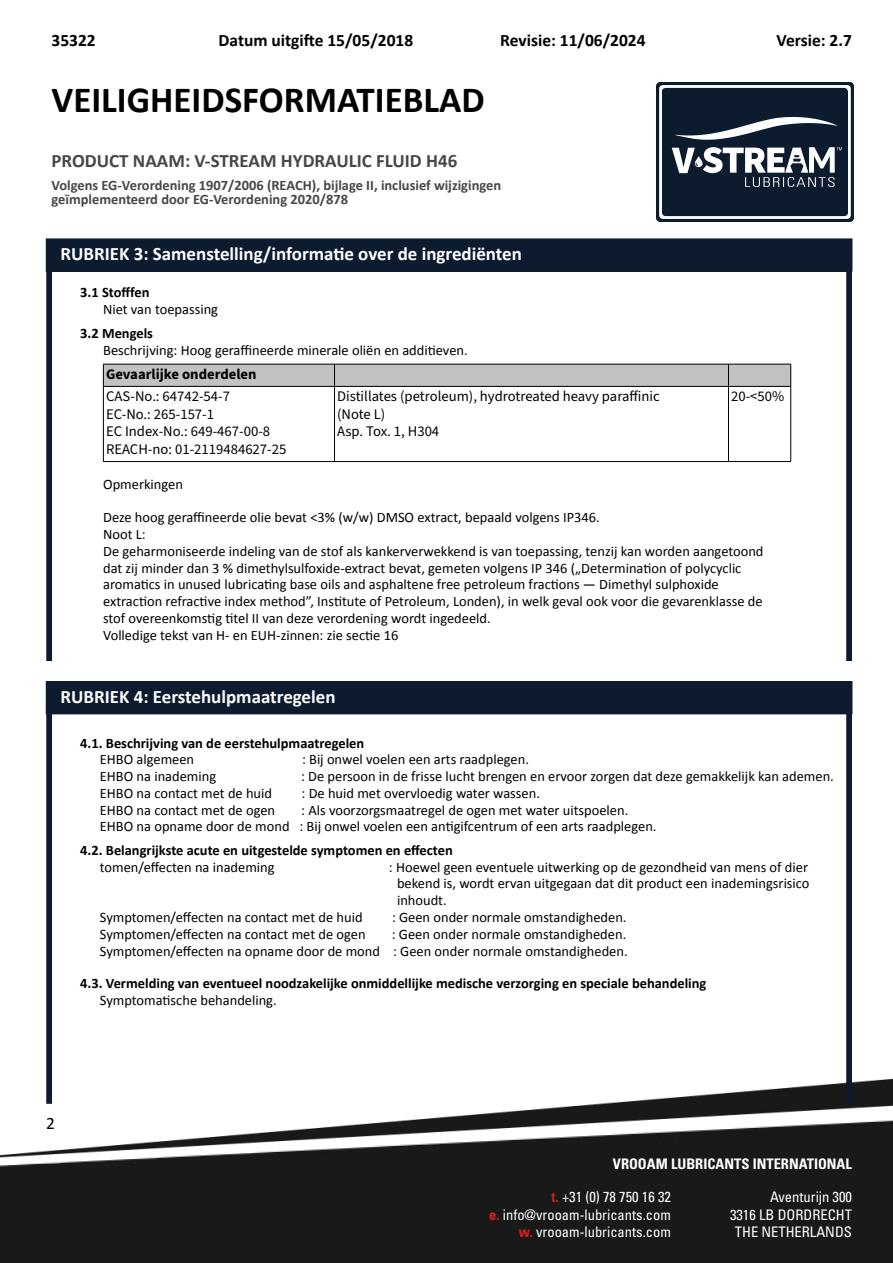
<style>
.page{position:relative;width:893px;height:1263px;background:#fff}
.page>*{position:absolute;margin:0;border:0;box-sizing:border-box;transform-origin:0 0}
.t1{font:700 36.9px "Calibri";color:#000}
.t2{font:700 18.9px "Calibri";color:#fff}
.t3{font:700 18.9px "Calibri";color:#474747}
.t4{font:700 17.4px "Calibri";color:#000}
.t5{font:17.4px "Calibri";color:#000}
.t6{font:14.7px/17.5px "Source Sans 3";color:#000}
.t7{font:700 14.7px "Source Sans 3";color:#000}
.t8{font:condensed 14.55px/17.4px "Univers LT Pro";color:#fff;text-align:right}
.t9{font:700 condensed 14.55px "Univers LT Pro";color:#fff}
.t10{font:14.4px/16.8px "Calibri";color:#000}
.t11{font:700 14.4px "Calibri";color:#000}
.t12{font:700 14.4px/13.2px "Calibri";color:#474747}
.s1{font-weight:700;color:#cc2018}
.s2{font-weight:700;color:#e12118}
</style>
<div class="page">
<div style="left:0;top:1190px;width:893px;height:73px;background:#191919"></div>
<img style="left:0;top:1078px;width:893px;height:112px">
<div style="left:46px;top:239px;width:806px;height:32px;background:#0d1b2f"></div>
<div style="left:46px;top:239px;width:6px;height:422px;background:#0d1b2f"></div>
<div style="left:846px;top:239px;width:6px;height:422px;background:#0d1b2f"></div>
<div style="left:728px;top:364px;width:63px;height:22px;background:#c2c2c2"></div>
<div style="left:334px;top:364px;width:394px;height:22px;background:#c2c2c2"></div>
<div style="left:103px;top:364px;width:231px;height:22px;background:#c2c2c2"></div>
<hr style="left:103px;top:364px;width:231px;height:1px;background:#000">
<hr style="left:104px;top:386px;width:230px;height:1px;background:#000">
<svg style="left:103px;top:364px;width:1px;height:22px"></svg>
<svg style="left:334px;top:365px;width:1px;height:21px"></svg>
<hr style="left:334px;top:364px;width:394px;height:1px;background:#000">
<hr style="left:334px;top:386px;width:394px;height:1px;background:#000">
<svg style="left:728px;top:365px;width:1px;height:21px"></svg>
<hr style="left:728px;top:364px;width:63px;height:1px;background:#000">
<hr style="left:728px;top:386px;width:62px;height:1px;background:#000">
<svg style="left:790px;top:364px;width:1px;height:22px"></svg>
<hr style="left:103px;top:461px;width:231px;height:1px;background:#000">
<hr style="left:103px;top:386px;width:1px;height:75px;background:#000">
<hr style="left:334px;top:387px;width:1px;height:74px;background:#000">
<hr style="left:334px;top:461px;width:394px;height:1px;background:#000">
<hr style="left:728px;top:387px;width:1px;height:74px;background:#000">
<hr style="left:728px;top:461px;width:63px;height:1px;background:#000">
<hr style="left:790px;top:386px;width:1px;height:75px;background:#000">
<div style="left:46px;top:682px;width:806px;height:32px;background:#0d1b2f"></div>
<div style="left:46px;top:681px;width:806px;height:33px;border:1px solid #0d1b2f"></div>
<div style="left:46px;top:682px;width:6px;height:422px;background:#0d1b2f"></div>
<div style="left:846px;top:682px;width:6px;height:422px;background:#0d1b2f"></div>
<img style="left:656px;top:82px;width:197px;height:139px">
<p class="t4" style="left:52px;top:28px;width:46px">35322</p>
<p class="t4" style="left:219px;top:28px;width:196px">Datum uitgifte 15/05/2018</p>
<p class="t4" style="left:500px;top:28px;width:147px">Revisie: 11/06/2024</p>
<p class="t4" style="left:777px;top:28px;width:77px">Versie: 2.7</p>
<h1 class="t1" style="left:52px;top:74px;width:435px">VEILIGHEIDSFORMATIEBLAD</h1>
<h2 class="t3" style="left:52px;top:147px;width:407px">PRODUCT NAAM: V-STREAM HYDRAULIC FLUID H46</h2>
<p class="t12" style="left:52px;top:178px;width:451px">Volgens EG-Verordening 1907/2006 (REACH), bijlage II, inclusief wijzigingen geïmplementeerd door EG-Verordening 2020/878</p>
<h2 class="t2" style="left:61px;top:241px;width:463px">RUBRIEK 3: Samenstelling/informatie over de ingrediënten</h2>
<p class="t11" style="left:80px;top:282px;width:71px">3.1 Stofffen</p>
<p class="t10" style="left:103px;top:300px;width:116px">Niet van toepassing</p>
<p class="t11" style="left:80px;top:323px;width:74px">3.2 Mengels</p>
<p class="t10" style="left:103px;top:341px;width:366px">Beschrijving: Hoog geraffineerde minerale oliën en additieven.</p>
<p class="t7" style="left:106px;top:364px;width:152px">Gevaarlijke onderdelen</p>
<p class="t6" style="left:106px;top:388px;width:182px">CAS-No.: 64742-54-7<br>EC-No.: 265-157-1<br>EC Index-No.: 649-467-00-8<br>REACH-no: 01-2119484627-25</p>
<p class="t6" style="left:337px;top:388px;width:324px">Distillates (petroleum), hydrotreated heavy paraffinic (Note L)<br>Asp. Tox. 1, H304</p>
<p class="t6" style="left:731px;top:388px;width:55px">20-&lt;50%</p>
<p class="t10" style="left:103px;top:475px;width:81px">Opmerkingen</p>
<p class="t10" style="left:103px;top:509px;width:662px">Deze hoog geraffineerde olie bevat &lt;3% (w/w) DMSO extract, bepaald volgens IP346.<br>Noot L:<br>De geharmoniseerde indeling van de stof als kankerverwekkend is van toepassing, tenzij kan worden aangetoond dat zij minder dan 3 % dimethylsulfoxide-extract bevat, gemeten volgens IP 346 („Determination of polycyclic aromatics in unused lubricating base oils and asphaltene free petroleum fractions — Dimethyl sulphoxide extraction refractive index method”, Institute of Petroleum, Londen), in welk geval ook voor die gevarenklasse de stof overeenkomstig titel II van deze verordening wordt ingedeeld.<br>Volledige tekst van H- en EUH-zinnen: zie sectie 16</p>
<h2 class="t2" style="left:61px;top:684px;width:277px">RUBRIEK 4: Eerstehulpmaatregelen</h2>
<p class="t11" style="left:80px;top:733px;width:285px">4.1. Beschrijving van de eerstehulpmaatregelen</p>
<p class="t10" style="left:100px;top:751px;width:96px">EHBO algemeen</p>
<p class="t10" style="left:302px;top:751px;width:228px">: Bij onwel voelen een arts raadplegen.</p>
<p class="t10" style="left:100px;top:767px;width:118px">EHBO na inademing</p>
<p class="t10" style="left:301px;top:767px;width:534px">: De persoon in de frisse lucht brengen en ervoor zorgen dat deze gemakkelijk kan ademen.</p>
<p class="t10" style="left:100px;top:784px;width:174px">EHBO na contact met de huid</p>
<p class="t10" style="left:302px;top:784px;width:240px">: De huid met overvloedig water wassen.</p>
<p class="t10" style="left:100px;top:801px;width:177px">EHBO na contact met de ogen</p>
<p class="t10" style="left:100px;top:801px;width:558px;text-indent:201px">: Als voorzorgsmaatregel de ogen met water uitspoelen.<br>EHBO na opname door de mond : Bij onwel voelen een antigifcentrum of een arts raadplegen.</p>
<p class="t11" style="left:80px;top:840px;width:374px">4.2. Belangrijkste acute en uitgestelde symptomen en effecten</p>
<p class="t10" style="left:100px;top:858px;width:176px">tomen/effecten na inademing</p>
<p class="t10" style="left:397px;top:858px;width:414px;text-align:justify;text-indent:-8px">: Hoewel geen eventuele uitwerking op de gezondheid van mens of dier bekend is, wordt ervan uitgegaan dat dit product een inademingsrisico inhoudt.</p>
<p class="t10" style="left:100px;top:908px;width:264px">Symptomen/effecten na contact met de huid</p>
<p class="t10" style="left:392px;top:908px;width:236px">: Geen onder normale omstandigheden.</p>
<p class="t10" style="left:100px;top:925px;width:267px">Symptomen/effecten na contact met de ogen</p>
<p class="t10" style="left:100px;top:925px;width:529px;text-align:right">: Geen onder normale omstandigheden.<br>Symptomen/effecten na opname door de mond : Geen onder normale omstandigheden.</p>
<p class="t11" style="left:80px;top:973px;width:628px">4.3. Vermelding van eventueel noodzakelijke onmiddellijke medische verzorging en speciale behandeling</p>
<p class="t10" style="left:100px;top:991px;width:178px">Symptomatische behandeling.</p>
<p class="t5" style="left:46px;top:1111px;width:10px">2</p>
<p class="t9" style="left:613px;top:1154px;width:241px">VROOAM LUBRICANTS INTERNATIONAL</p>
<p class="t8" style="left:730px;top:1188px;width:123px">Aventurijn 300<br>3316 LB DORDRECHT<br>THE NETHERLANDS</p>
<p class="t8" style="left:489px;top:1188px;width:183px"><span class="s1">t.</span> +31 (0) 78 750 16 32<br><span class="s2">e.</span> info@vrooam-lubricants.com <span class="s2">w.</span> vrooam-lubricants.com</p>
</div>
